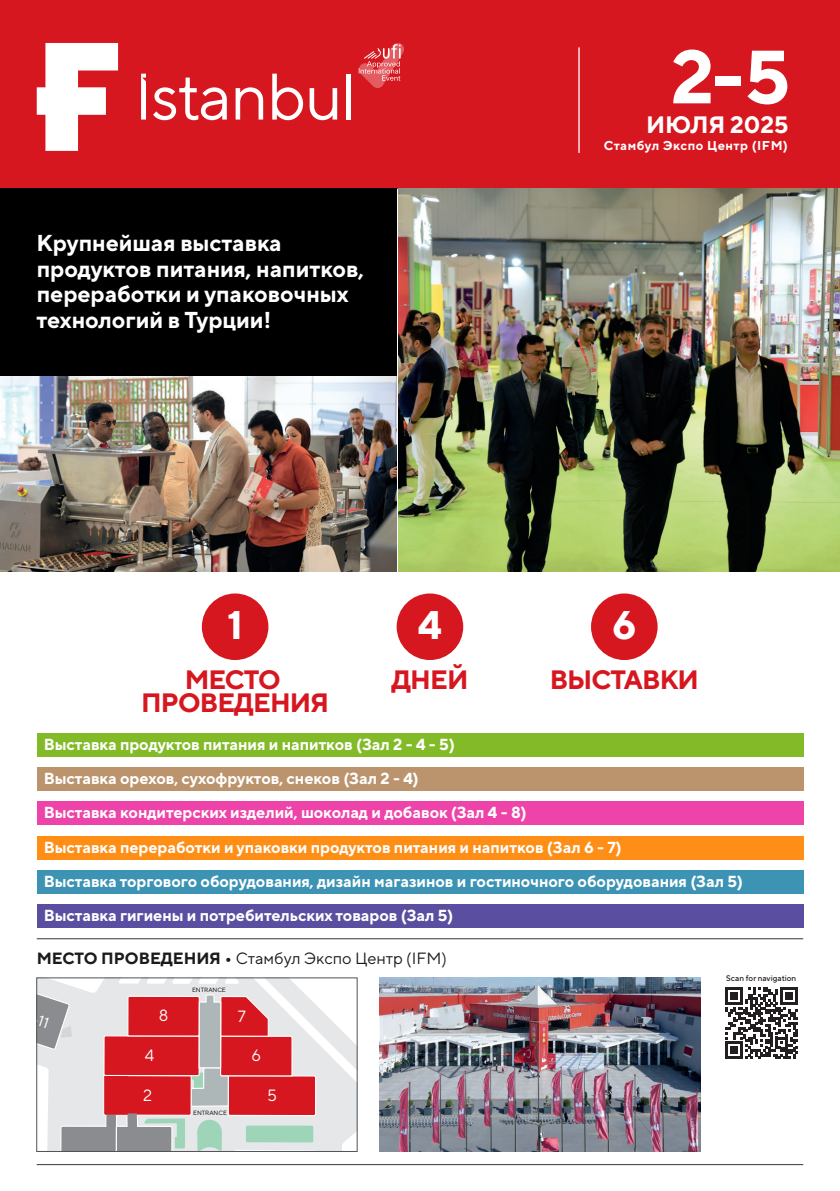
<style>
.page{position:relative;width:840px;height:1191px;background:#fff}
.page>*{position:absolute;margin:0;border:0;box-sizing:border-box;transform-origin:0 0}
.t1{font:700 75.2px "TT Norms Pro";color:#fff}
.t2{font:700 40px "TT Norms Pro";color:#fff}
.t3{font:700 26.6px/23.4px "TT Norms Pro";letter-spacing:-.03em;color:#d7171f;text-align:center}
.t4{font:700 23.8px "TT Norms Pro";color:#fff}
.t5{font:700 23px/25.6px "TT Norms Pro";color:#fff}
.t6{font:16.2px "TT Norms Pro";color:#1b1b19}
.t7{font:16.2px "TT Norms Pro";color:#fff}
.t8{font:700 16px/34.2px "TT Norms Pro";color:#fff}
.t9{font:15.4px "TT Norms Pro";color:#fff}
.t10{font:700 12.8px "TT Norms Pro";letter-spacing:.04em;color:#fff}
.t11{font:500 8.2px "TT Norms Pro";color:#231f20}
.t12{font:6.2px "TT Norms Pro";letter-spacing:-.005em;color:#000001}
.s1{font-weight:700}
</style>
<div class="page">
<div style="left:0;top:0;width:839px;height:189px;background:#d7171f"></div>
<div style="left:0;top:189px;width:396px;height:187px;background:#000"></div>
<img style="left:398px;top:189px;width:441px;height:383px">
<img style="left:379px;top:978px;width:320px;height:173px">
<div style="left:37px;top:733px;width:765px;height:23px;background:#82bb27"></div>
<div style="left:37px;top:767px;width:765px;height:23px;background:#bb936c"></div>
<div style="left:37px;top:802px;width:765px;height:23px;background:#ee43a9"></div>
<div style="left:37px;top:836px;width:765px;height:23px;background:#ff8e16"></div>
<div style="left:37px;top:870px;width:765px;height:23px;background:#3c93b4"></div>
<div style="left:37px;top:904px;width:765px;height:23px;background:#5a4ea0"></div>
<svg style="left:153px;top:78px;width:74px;height:42px"></svg>
<svg style="left:235px;top:87px;width:28px;height:33px"></svg>
<svg style="left:272px;top:74px;width:31px;height:46px"></svg>
<svg style="left:309px;top:88px;width:28px;height:32px"></svg>
<div style="left:346px;top:74px;width:5px;height:46px;background:#fff"></div>
<svg style="left:141px;top:74px;width:5px;height:46px"></svg>
<svg style="left:37px;top:43px;width:81px;height:108px"></svg>
<svg style="left:358px;top:43px;width:46px;height:45px"></svg>
<hr style="left:578px;top:47px;width:1px;height:106px;background:#fff">
<div style="left:202px;top:593px;width:66px;height:67px;background:#d7171f;border-radius:50%"></div>
<div style="left:396px;top:593px;width:67px;height:67px;background:#d7171f;border-radius:50%"></div>
<div style="left:590px;top:593px;width:67px;height:67px;background:#d7171f;border-radius:50%"></div>
<hr style="left:37px;top:1164px;width:765px;height:1px;background:#333739">
<hr style="left:37px;top:938px;width:765px;height:1px;background:#333739">
<svg style="left:725px;top:987px;width:72px;height:72px"></svg>
<svg style="left:316px;top:1005px;width:39px;height:144px"></svg>
<svg style="left:39px;top:979px;width:277px;height:170px;background:#d59295"></svg>
<div style="left:37px;top:977px;width:320px;height:174px;border:1px solid #505457"></div>
<img style="left:0;top:376px;width:396px;height:196px">
<h3 class="t5" style="left:36px;top:229px;width:329px">Крупнейшая выставка продуктов питания, напитков, переработки и упаковочных технологий в Турции!</h3>
<h1 class="t1" style="left:670px;top:27px;width:121px">2-5</h1>
<p class="t10" style="left:603px;top:138px;width:185px">Стамбул Экспо Центр (IFM)</p>
<h3 class="t4" style="left:645px;top:109px;width:144px">ИЮЛЯ 2025</h3>
<h2 class="t2" style="left:227px;top:598px;width:17px">1</h2>
<h2 class="t2" style="left:418px;top:598px;width:25px">4</h2>
<h2 class="t2" style="left:612px;top:598px;width:26px">6</h2>
<h3 class="t3" style="left:141px;top:667px;width:189px">МЕСТО<br>ПРОВЕДЕНИЯ</h3>
<h3 class="t3" style="left:391px;top:667px;width:78px">ДНЕЙ</h3>
<h3 class="t3" style="left:549px;top:667px;width:150px">ВЫСТАВКИ</h3>
<p class="t8" style="left:44px;top:726px;width:700px">Выставка продуктов питания и напитков (Зал 2 - 4 - 5)<br>Выставка орехов, сухофруктов, снеков (Зал 2 - 4)<br>Выставка кондитерских изделий, шоколад и добавок (Зал 4 - 8)<br>Выставка переработки и упаковки продуктов питания и напитков (Зал 6 - 7)<br>Выставка торгового оборудования, дизайн магазинов и гостиночного оборудования (Зал 5)<br>Выставка гигиены и потребительских товаров (Зал 5)</p>
<p class="t6" style="left:37px;top:947px;width:411px"><span class="s1">МЕСТО ПРОВЕДЕНИЯ •</span> Стамбул Экспо Центр (IFM)</p>
<p class="t12" style="left:192px;top:986px;width:35px">ENTRANCE</p>
<p class="t9" style="left:27px;top:1006px;width:27px;rotate:18deg">9-11</p>
<p class="t7" style="left:159px;top:1005px;width:11px">8</p>
<p class="t7" style="left:237px;top:1005px;width:10px">7</p>
<p class="t7" style="left:145px;top:1044px;width:11px">4</p>
<p class="t7" style="left:251px;top:1045px;width:11px">6</p>
<p class="t7" style="left:143px;top:1084px;width:10px">2</p>
<p class="t7" style="left:267px;top:1084px;width:11px">5</p>
<p class="t12" style="left:193px;top:1108px;width:35px">ENTRANCE</p>
<p class="t11" style="left:725px;top:973px;width:71px">Scan for navigation</p>
</div>
